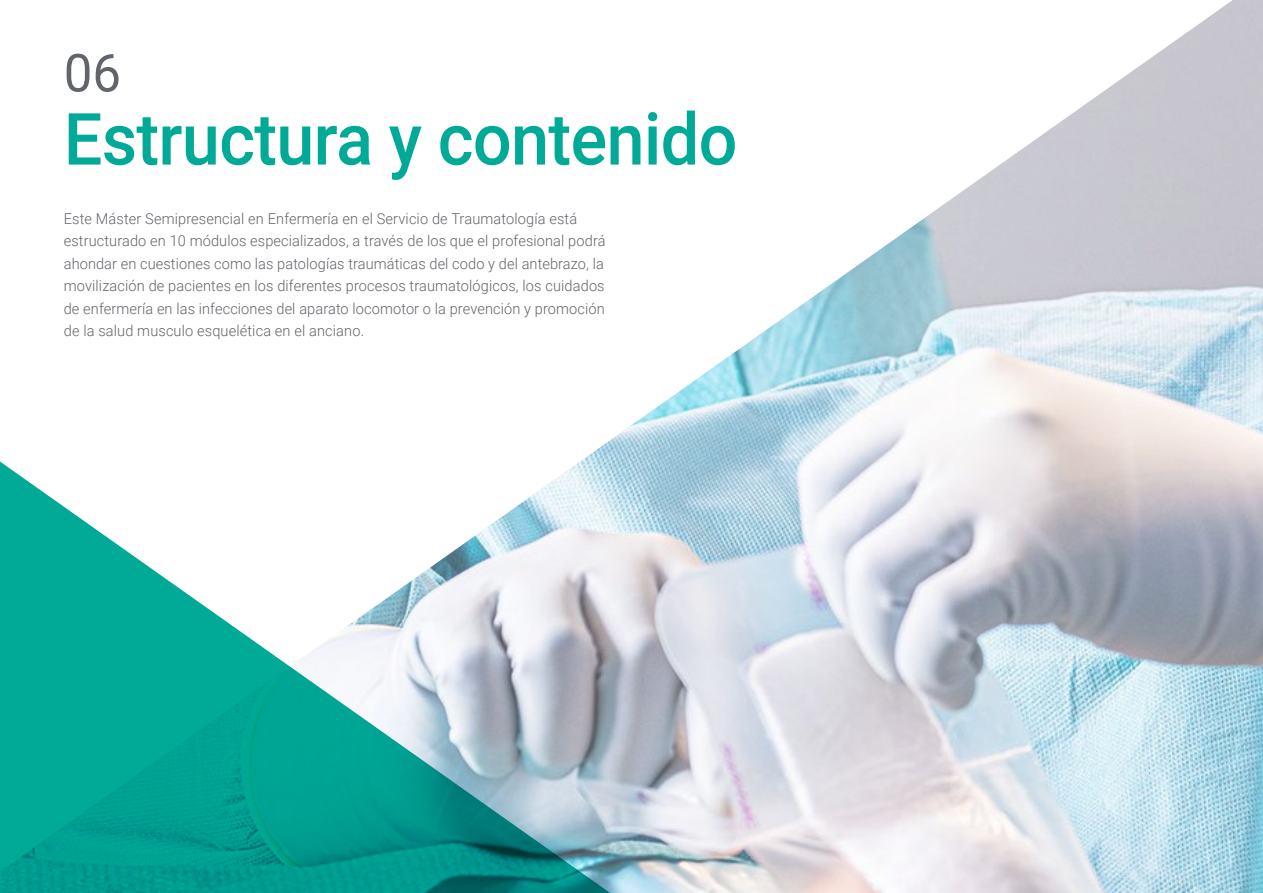
<style>
.page{position:relative;width:1263px;height:893px;background:#fff}
.page>*{position:absolute;margin:0;border:0;box-sizing:border-box;transform-origin:0 0}
.t1{font:500 72px "Roboto";letter-spacing:-.01em;color:#00aa97;scale:.95 1}
.t2{font:52.5px "Roboto";color:#61646a}
.t3{font:300 15px/22.5px "Roboto";letter-spacing:.01em;color:#61646a}
</style>
<div class="page">
<img style="left:602px;top:0;width:661px;height:893px">
<svg style="left:0;top:446px;width:640px;height:447px"></svg>
<h2 class="t2" style="left:64px;top:36px;width:59px">06</h2>
<h1 class="t1" style="left:64px;top:89px;width:711px">Estructura y contenido</h1>
<p class="t3" style="left:64px;top:206px;width:543px">Este Máster Semipresencial en Enfermería en el Servicio de Traumatología está estructurado en 10 módulos especializados, a través de los que el profesional podrá ahondar en cuestiones como las patologías traumáticas del codo y del antebrazo, la movilización de pacientes en los diferentes procesos traumatológicos, los cuidados de enfermería en las infecciones del aparato locomotor o la prevención y promoción de la salud musculo esquelética en el anciano.</p>
</div>
